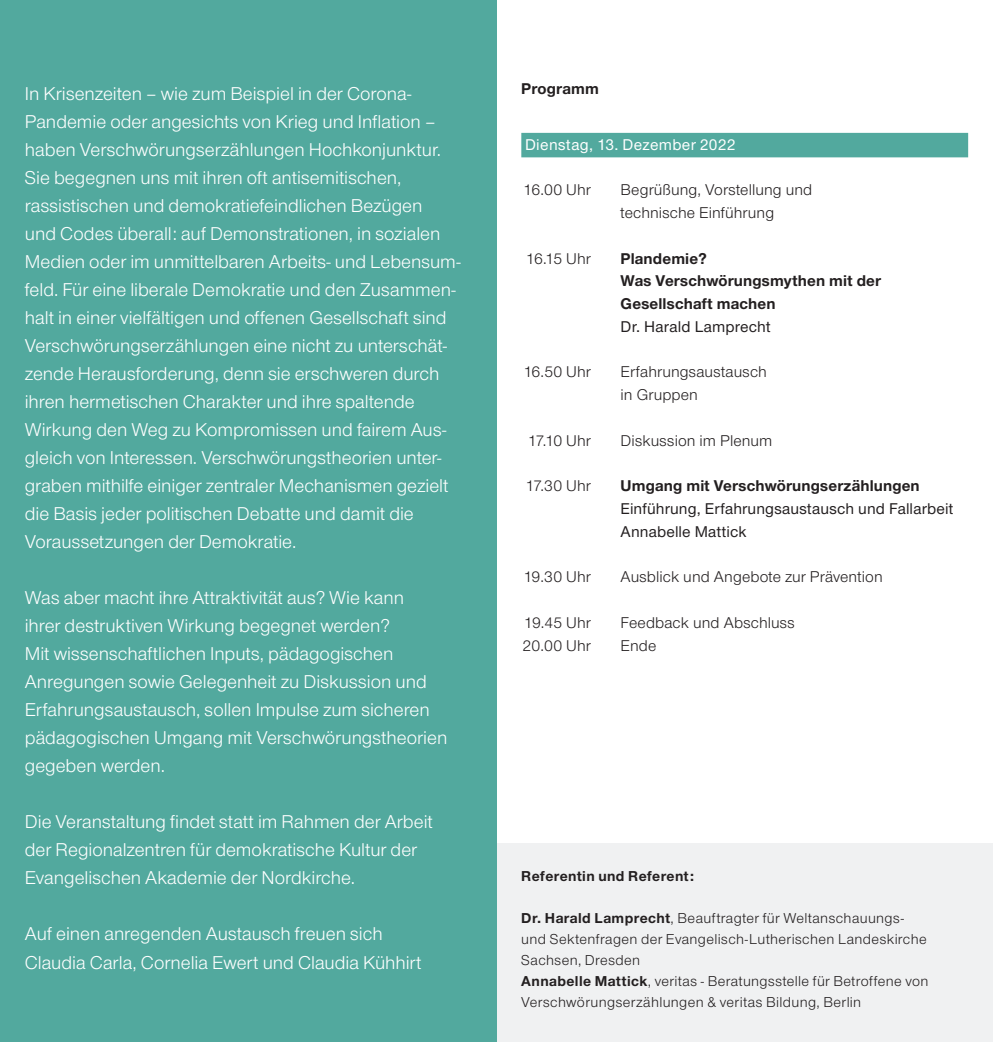
<style>
.page{position:relative;width:993px;height:1042px;background:#fff}
.page>*{position:absolute;margin:0;border:0;box-sizing:border-box;transform-origin:0 0}
.t1{font:19.25px/28px "Nordelbica";color:#fff}
.t2{font:16.1px/22.8px "Nordelbica";letter-spacing:.005em;color:#231f20}
.t3{font:700 16.1px/22.8px "Nordelbica";letter-spacing:.01em;color:#231f20}
.t4{font:500 16.1px/22.8px "Nordelbica";letter-spacing:.01em;color:#231f20}
.t5{font:500 16.1px "Nordelbica";letter-spacing:.025em;color:#fff}
.t6{font:14.88px/21px "Nordelbica";letter-spacing:.025em;color:#231f20}
.t7{font:700 14.88px "Nordelbica";letter-spacing:.025em;color:#231f20}
.s1{font-weight:700}
</style>
<div class="page">
<div style="left:496px;top:843px;width:496px;height:199px;background:#f0f1f2"></div>
<div style="left:0;top:0;width:496px;height:1042px;background:#52a99e"></div>
<div style="left:521px;top:133px;width:446px;height:24px;background:#52a99e"></div>
<p class="t1" style="left:25px;top:80px;width:437px">In Krisenzeiten – wie zum Beispiel in der Corona-Pandemie oder angesichts von Krieg und Inflation – haben Verschwörungserzählungen Hochkonjunktur.<br>Sie begegnen uns mit ihren oft antisemitischen, rassistischen und demokratiefeindlichen Bezügen<br>und Codes überall: auf Demonstrationen, in sozialen Medien oder im unmittelbaren Arbeits- und Lebensum&shy;feld. Für eine liberale Demokratie und den Zusammen&shy;halt in einer vielfältigen und offenen Gesellschaft sind Verschwörungserzählungen eine nicht zu unterschät&shy;zende Herausforderung, denn sie erschweren durch ihren hermetischen Charakter und ihre spaltende Wirkung den Weg zu Kompromissen und fairem Aus&shy;gleich von Interessen. Verschwörungstheorien unter&shy;graben mithilfe einiger zentraler Mechanismen gezielt die Basis jeder politischen Debatte und damit die Voraussetzungen der Demokratie.</p>
<p class="t1" style="left:25px;top:584px;width:424px">Was aber macht ihre Attraktivität aus? Wie kann<br>ihrer destruktiven Wirkung begegnet werden?<br>Mit wissenschaftlichen Inputs, pädagogischen Anregungen sowie Gelegenheit zu Diskussion und Erfahrungsaustausch, sollen Impulse zum sicheren pädagogischen Umgang mit Verschwörungstheorien gegeben werden.</p>
<p class="t1" style="left:25px;top:808px;width:409px">Die Veranstaltung findet statt im Rahmen der Arbeit der Regionalzentren für demokratische Kultur der<br>Evangelischen Akademie der Nordkirche.</p>
<p class="t1" style="left:25px;top:920px;width:398px">Auf einen anregenden Austausch freuen sich<br>Claudia Carla, Cornelia Ewert und Claudia Kühhirt</p>
<p class="t3" style="left:521px;top:77px;width:79px">Programm</p>
<p class="t5" style="left:525px;top:135px;width:212px">Dienstag, 13. Dezember 2022</p>
<p class="t2" style="left:523px;top:179px;width:69px">16.00 Uhr</p>
<p class="t2" style="left:620px;top:179px;width:193px">Begrüßung, Vorstellung und technische Einführung</p>
<p class="t2" style="left:525px;top:247px;width:66px">16.15 Uhr</p>
<p class="t3" style="left:620px;top:247px;width:262px">Plandemie?<br>Was Verschwörungsmythen mit der<br>Gesellschaft machen</p>
<p class="t4" style="left:620px;top:315px;width:151px">Dr. Harald Lamprecht</p>
<p class="t2" style="left:523px;top:361px;width:69px">16.50 Uhr</p>
<p class="t2" style="left:620px;top:361px;width:148px">Erfahrungsaustausch in Gruppen</p>
<p class="t2" style="left:527px;top:429px;width:64px">17.10 Uhr</p>
<p class="t2" style="left:620px;top:429px;width:153px">Diskussion im Plenum</p>
<p class="t2" style="left:525px;top:475px;width:67px">17.30 Uhr</p>
<p class="t3" style="left:620px;top:474px;width:300px">Umgang mit Verschwörungserzählungen</p>
<p class="t4" style="left:620px;top:497px;width:334px">Einführung, Erfahrungsaustausch und Fallarbeit<br>Annabelle Mattick</p>
<p class="t2" style="left:523px;top:566px;width:69px">19.30 Uhr</p>
<p class="t2" style="left:620px;top:566px;width:263px">Ausblick und Angebote zur Prävention</p>
<p class="t2" style="left:523px;top:611px;width:68px">19.45 Uhr</p>
<p class="t2" style="left:620px;top:611px;width:176px">Feedback und Abschluss</p>
<p class="t2" style="left:522px;top:634px;width:70px">20.00 Uhr</p>
<p class="t2" style="left:620px;top:634px;width:37px">Ende</p>
<p class="t7" style="left:521px;top:867px;width:174px">Referentin und Referent:</p>
<p class="t6" style="left:521px;top:907px;width:408px"><span class="s1">Dr. Harald Lamprecht</span>, Beauftragter für Weltanschauungs&shy;und Sektenfragen der Evangelisch-Lutherischen Landeskirche Sachsen, Dresden<br><span class="s1">Annabelle Mattick</span>, veritas - Beratungsstelle für Betroffene von Verschwörungserzählungen &amp; veritas Bildung, Berlin</p>
</div>
